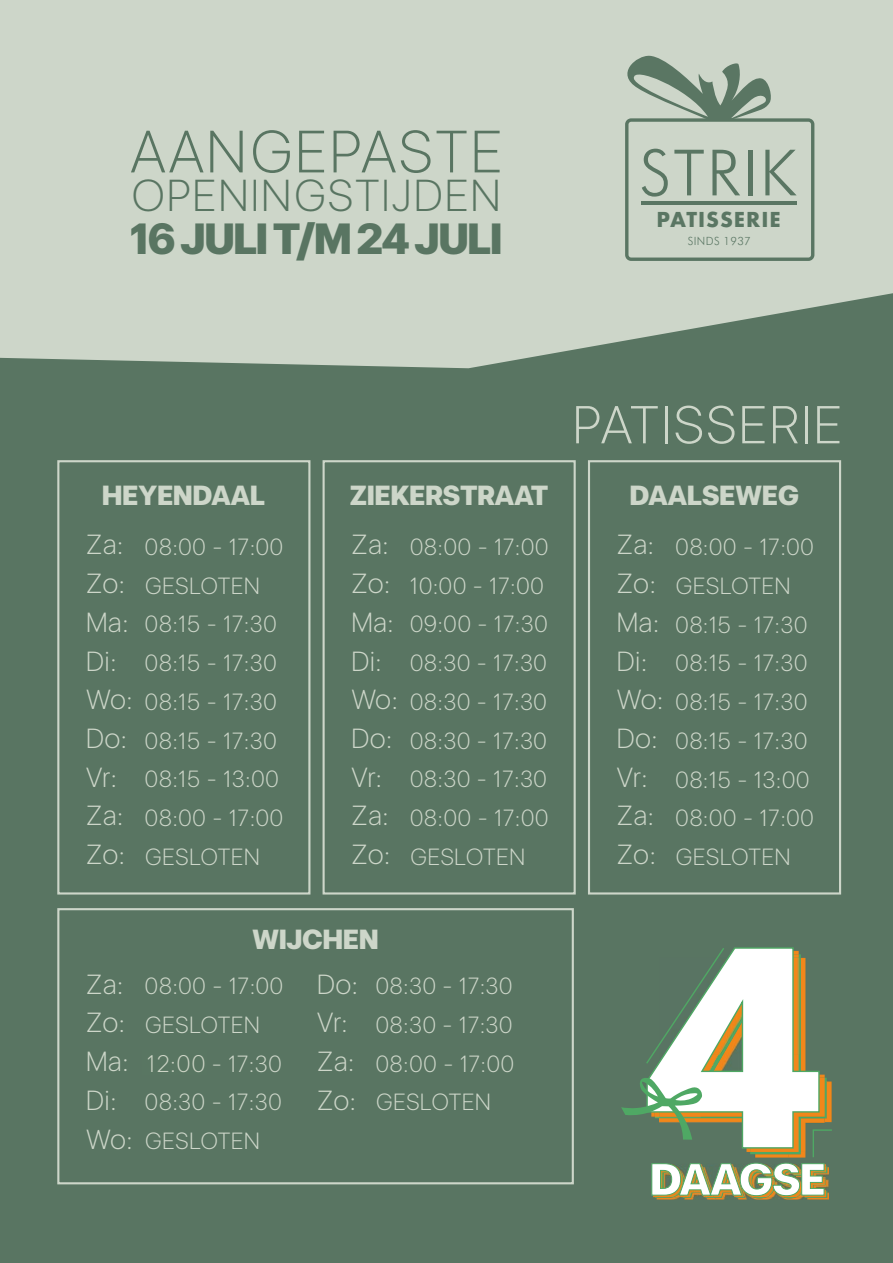
<style>
.page{position:relative;width:893px;height:1263px;background:#fff}
.page>*{position:absolute;margin:0;border:0;box-sizing:border-box;transform-origin:0 0}
.t1{font:300 63.9px "Futura BT";letter-spacing:.03em;color:#5a7663}
.t2{font:200 59.55px "Eloquia Text";color:#597562}
.t3{font:200 53.25px "Eloquia Text";color:#cdd6c9}
.t4{font:200 44.7px "Eloquia Text";color:#597562}
.t5{font:800 43.65px "Eloquia Display";letter-spacing:-.045em;color:#597562}
.t6{font:200 27.6px/38.7px "Eloquia Text";letter-spacing:-.03em;color:#cdd6c9}
.t7{font:800 27.6px "Eloquia Display";letter-spacing:-.02em;color:#cdd6c9}
.t8{font:200 24px "Eloquia Text";color:#cdd5c6}
.t9{font:200 23.4px/38.7px "Eloquia Text";letter-spacing:-.02em;color:#cdd6c9}
.t10{font:700 19.95px "Futura";letter-spacing:.05em;color:#5a7663}
.t11{font:300 11.4px "Futura BT";letter-spacing:.03em;color:#5a7663}
</style>
<div class="page">
<div style="left:0;top:281px;width:893px;height:982px;background:#597562"></div>
<div style="left:0;top:0;width:893px;height:368px;background:#cdd6c9"></div>
<img style="left:657px;top:1198px;width:172px;height:1px">
<svg style="left:621px;top:947px;width:211px;height:251px"></svg>
<div style="left:57px;top:908px;width:517px;height:276px;border:2px solid #cdd6c9"></div>
<div style="left:57px;top:460px;width:253px;height:434px;border:2px solid #cdd6c9"></div>
<div style="left:323px;top:460px;width:253px;height:434px;border:2px solid #cdd6c9"></div>
<div style="left:588px;top:460px;width:253px;height:434px;border:2px solid #cdd6c9"></div>
<svg style="left:614px;top:55px;width:159px;height:64px;background:#a3b3a4"></svg>
<div style="left:625px;top:118px;width:189px;height:143px;border:3px solid #5a7663;border-radius:4px"></div>
<hr style="left:641px;top:202px;width:156px;height:3px;background:#5a7663">
<h2 class="t2" style="left:129px;top:117px;width:376px">AANGEPASTE</h2>
<h3 class="t4" style="left:131px;top:170px;width:373px">OPENINGSTIJDEN</h3>
<h3 class="t5" style="left:130px;top:213px;width:374px">16 JULI T/M 24 JULI</h3>
<h1 class="t1" style="left:640px;top:134px;width:158px">STRIK</h1>
<p class="t10" style="left:656px;top:205px;width:126px">PATISSERIE</p>
<p class="t11" style="left:688px;top:234px;width:64px">SINDS 1937</p>
<h3 class="t3" style="left:571px;top:394px;width:273px">PATISSERIE</h3>
<p class="t7" style="left:102px;top:478px;width:165px">HEYENDAAL</p>
<p class="t6" style="left:86px;top:525px;width:49px">Za:<br>Zo:<br>Ma:<br>Di:<br>Wo:<br>Do:<br>Vr:<br>Za:<br>Zo:</p>
<p class="t9" style="left:144px;top:527px;width:141px">08:00 - 17:00<br>GESLOTEN<br>08:15 - 17:30<br>08:15 - 17:30<br>08:15 - 17:30<br>08:15 - 17:30<br>08:15 - 13:00<br>08:00 - 17:00<br>GESLOTEN</p>
<p class="t7" style="left:349px;top:478px;width:201px">ZIEKERSTRAAT</p>
<p class="t7" style="left:629px;top:478px;width:171px">DAALSEWEG</p>
<p class="t6" style="left:351px;top:525px;width:49px">Za:<br>Zo:<br>Ma:<br>Di:<br>Wo:<br>Do:<br>Vr:<br>Za:<br>Zo:</p>
<p class="t6" style="left:616px;top:525px;width:49px">Za:<br>Zo:<br>Ma:<br>Di:<br>Wo:<br>Do:<br>Vr:<br>Za:<br>Zo:</p>
<p class="t9" style="left:410px;top:527px;width:141px">08:00 - 17:00<br>10:00 - 17:00<br>09:00 - 17:30<br>08:30 - 17:30<br>08:30 - 17:30<br>08:30 - 17:30<br>08:30 - 17:30<br>08:00 - 17:00<br>GESLOTEN</p>
<p class="t9" style="left:675px;top:528px;width:141px">08:00 - 17:00<br>GESLOTEN<br>08:15 - 17:30<br>08:15 - 17:30<br>08:15 - 17:30<br>08:15 - 17:30<br>08:15 - 13:00<br>08:00 - 17:00<br>GESLOTEN</p>
<p class="t7" style="left:252px;top:923px;width:128px">WIJCHEN</p>
<p class="t6" style="left:86px;top:965px;width:49px">Za:<br>Zo:<br>Ma:<br>Di:<br>Wo:</p>
<p class="t6" style="left:317px;top:965px;width:44px">Do:<br>Vr:<br>Za:<br>Zo:</p>
<p class="t9" style="left:144px;top:967px;width:141px">08:00 - 17:00<br>GESLOTEN<br>08:3 - 17:30<br>08:30 - 17:30<br>GESLOTEN</p>
<p class="t9" style="left:375px;top:967px;width:141px;text-align:justify">08:30 - 17:30<br>08:30 - 17:30<br>08:00 - 17:00<br>GESLOTEN</p>
<p class="t8" style="left:146px;top:1050px;width:61px">12:00</p>
</div>
